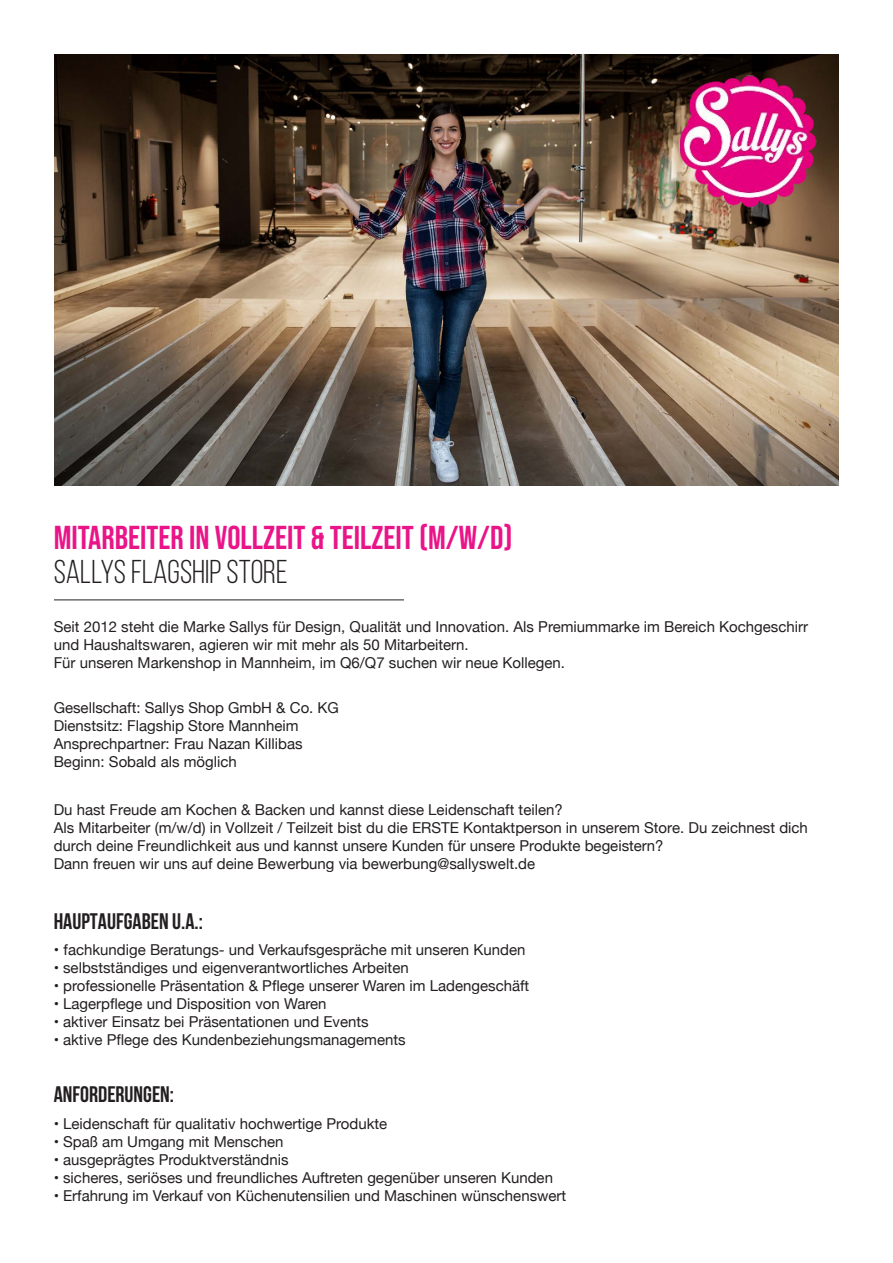
<style>
.page{position:relative;width:893px;height:1263px;background:#fff}
.page>*{position:absolute;margin:0;border:0;box-sizing:border-box;transform-origin:0 0}
.t1{font:33px "Bebas Neue";color:#ea1489}
.t2{font:33px "Bebas Neue";color:#231f20}
.t3{font:700 22.5px "Bebas Neue";color:#231f20}
.t4{font:15px/18px "Helvetica Neue";color:#231f20}
</style>
<div class="page">
<img style="left:55px;top:55px;width:783px;height:430px">
<hr style="left:54px;top:600px;width:350px;height:1px;background:#231f20">
<img style="left:549px;top:54px;width:290px;height:199px">
<h1 class="t1" style="left:54px;top:519px;width:460px">MITARBEITER IN VOLLZEIT &amp; TEILZEIT (M/W/D)</h1>
<h1 class="t2" style="left:54px;top:554px;width:235px">SALLYS FLAGSHIP STORE</h1>
<p class="t4" style="left:54px;top:618px;width:756px">Seit 2012 steht die Marke Sallys für Design, Qualität und Innovation. Als Premiummarke im Bereich Kochgeschirr und Haushaltswaren, agieren wir mit mehr als 50 Mitarbeitern.<br>Für unseren Markenshop in Mannheim, im Q6/Q7 suchen wir neue Kollegen.</p>
<p class="t4" style="left:54px;top:699px;width:287px">Gesellschaft: Sallys Shop GmbH &amp; Co. KG Dienstsitz: Flagship Store Mannheim Ansprechpartner: Frau Nazan Killibas Beginn: Sobald als möglich</p>
<p class="t4" style="left:54px;top:801px;width:756px">Du hast Freude am Kochen &amp; Backen und kannst diese Leidenschaft teilen?<br>Als Mitarbeiter (m/w/d) in Vollzeit / Teilzeit bist du die ERSTE Kontaktperson in unserem Store. Du zeichnest dich durch deine Freundlichkeit aus und kannst unsere Kunden für unsere Produkte begeistern?<br>Dann freuen wir uns auf deine Bewerbung via bewerbung@sallyswelt.de</p>
<h2 class="t3" style="left:54px;top:909px;width:151px">HAUPTAUFGABEN U.A.:</h2>
<p class="t4" style="left:54px;top:941px;width:473px">• fachkundige Beratungs- und Verkaufsgespräche mit unseren Kunden</p>
<p class="t4" style="left:54px;top:959px;width:357px">• selbstständiges und eigenverantwortliches Arbeiten</p>
<p class="t4" style="left:54px;top:977px;width:477px">• professionelle Präsentation &amp; Pflege unserer Waren im Ladengeschäft</p>
<p class="t4" style="left:54px;top:995px;width:274px">• Lagerpflege und Disposition von Waren</p>
<p class="t4" style="left:54px;top:1013px;width:317px">• aktiver Einsatz bei Präsentationen und Events</p>
<p class="t4" style="left:54px;top:1031px;width:354px">• aktive Pflege des Kundenbeziehungsmanagements</p>
<h2 class="t3" style="left:54px;top:1082px;width:122px">ANFORDERUNGEN:</h2>
<p class="t4" style="left:54px;top:1115px;width:335px">• Leidenschaft für qualitativ hochwertige Produkte</p>
<p class="t4" style="left:54px;top:1133px;width:231px">• Spaß am Umgang mit Menschen</p>
<p class="t4" style="left:54px;top:1151px;width:237px">• ausgeprägtes Produktverständnis</p>
<p class="t4" style="left:54px;top:1169px;width:501px">• sicheres, seriöses und freundliches Auftreten gegenüber unseren Kunden</p>
<p class="t4" style="left:54px;top:1187px;width:514px">• Erfahrung im Verkauf von Küchenutensilien und Maschinen wünschenswert</p>
</div>
